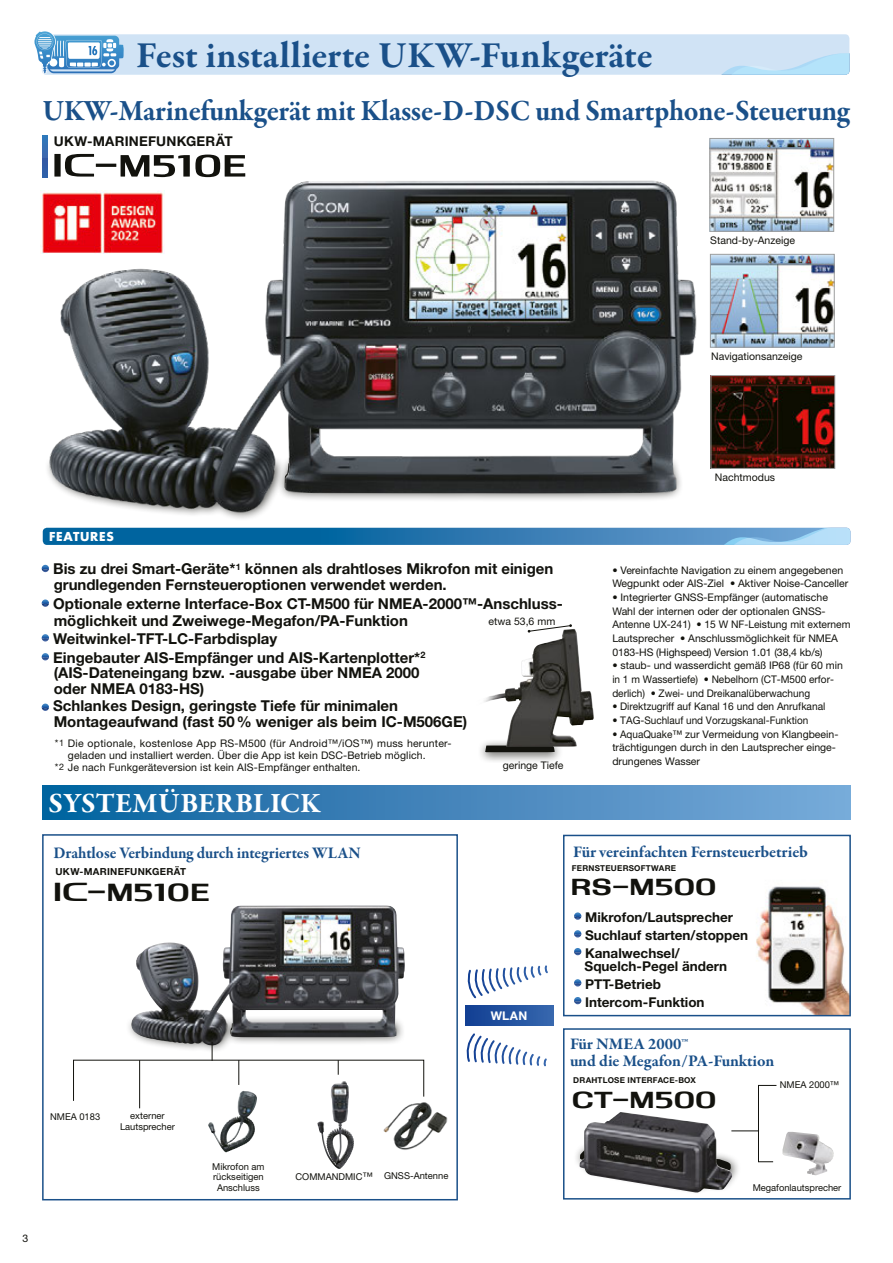
<style>
.page{position:relative;width:893px;height:1263px;background:#fff}
.page>*{position:absolute;margin:0;border:0;box-sizing:border-box;transform-origin:0 0}
.t1{font:700 37.5px "Garamond Premr Pro";color:#1a5089}
.t2{font:700 30px "Garamond Premr Pro";letter-spacing:-.01em;color:#1a5089;scale:.96 1}
.t3{font:700 28.5px "Garamond Premr Pro";letter-spacing:-.005em;color:#fff}
.t4{font:21.6px "Icom CI PRODUCT";letter-spacing:-.01em;color:#12120d}
.t5{font:20.25px "Icom CI PRODUCT";letter-spacing:-.02em;color:#12120d}
.t6{font:700 16.5px/16.5px "Garamond Premr Pro";letter-spacing:-.01em;color:#1a5089}
.t7{font:700 16.5px "Garamond Premr Pro";letter-spacing:-.01em;color:#1a5089;scale:.96 1}
.t8{font:700 15px/15.8px "Helvetica Neue";color:#12120d}
.t9{font:700 13.5px/17.7px "Helvetica Neue";color:#12120d}
.t10{font:700 12px "Futura Std";letter-spacing:.055em;color:#fff}
.t11{font:700 12px "Helvetica Neue";color:#fff}
.t12{font:10.5px/13.6px "Helvetica Neue";color:#12120d}
.t13{font:10.5px/13.6px "Helvetica Neue";color:#12120d;scale:.95 1}
.t14{font:10.5px "Helvetica Neue";letter-spacing:.02em;color:#12120d}
.t15{font:10.5px "Helvetica Neue";color:#12120d;scale:.96 1}
.t16{font:700 9.75px "Helvetica Neue";letter-spacing:.03em;color:#12120d}
.t17{font:9.45px/10.5px "Helvetica Neue";color:#12120d;text-align:center}
.t18{font:700 8.1px "Helvetica Neue";letter-spacing:.03em;color:#12120d}
.s1{font-size:9px}
.s2{font-size:22.8px}
.s3{font-size:10.5px}
</style>
<div class="page">
<div style="left:42px;top:34px;width:807px;height:41px;background:#d0e3f5;border-radius:4px"></div>
<svg style="left:721px;top:53px;width:128px;height:22px"></svg>
<div style="left:42px;top:834px;width:416px;height:366px;border:2px solid #1a5089"></div>
<div style="left:573px;top:1142px;width:168px;height:52px;background:#12120d;opacity:.75"></div>
<img style="left:756px;top:886px;width:92px;height:127px">
<div style="left:563px;top:835px;width:288px;height:181px;border:2px solid #1a5089"></div>
<svg style="left:574px;top:912px;width:7px;height:8px"></svg>
<svg style="left:574px;top:930px;width:7px;height:7px"></svg>
<svg style="left:574px;top:948px;width:7px;height:7px"></svg>
<svg style="left:574px;top:979px;width:7px;height:7px"></svg>
<svg style="left:574px;top:997px;width:7px;height:7px"></svg>
<img style="left:131px;top:905px;width:254px;height:118px">
<div style="left:43px;top:786px;width:807px;height:33px;background:linear-gradient(to right,#07629e,#7ba9d9)"></div>
<svg style="left:34px;top:31px;width:90px;height:43px"></svg>
<svg style="left:701px;top:528px;width:149px;height:17px;background:#85b9e0"></svg>
<img style="left:712px;top:140px;width:120px;height:90px">
<div style="left:710px;top:138px;width:124px;height:94px;border:1px solid #9d9e9e"></div>
<img style="left:712px;top:256px;width:120px;height:89px">
<div style="left:710px;top:254px;width:124px;height:93px;border:1px solid #9d9e9e"></div>
<img style="left:713px;top:377px;width:120px;height:90px">
<div style="left:711px;top:375px;width:124px;height:94px;border:1px solid #9d9e9e"></div>
<svg style="left:42px;top:136px;width:5px;height:31px"></svg>
<img style="left:208px;top:1101px;width:35px;height:45px">
<hr style="left:139px;top:1060px;width:1px;height:48px;background:#12120d">
<svg style="left:73px;top:1023px;width:351px;height:78px"></svg>
<img style="left:379px;top:1087px;width:69px;height:63px">
<svg style="left:467px;top:965px;width:81px;height:34px"></svg>
<svg style="left:466px;top:1033px;width:81px;height:34px"></svg>
<div style="left:465px;top:1006px;width:89px;height:20px;background:linear-gradient(to right,#113f92,#3767ae)"></div>
<div style="left:563px;top:1028px;width:288px;height:171px;border:2px solid #1a5089"></div>
<img style="left:783px;top:1132px;width:51px;height:43px">
<svg style="left:732px;top:1085px;width:45px;height:99px"></svg>
<img style="left:580px;top:1112px;width:152px;height:80px">
<img style="left:326px;top:1081px;width:18px;height:72px">
<img style="left:40px;top:167px;width:661px;height:378px">
<svg style="left:54px;top:154px;width:191px;height:23px"></svg>
<div style="left:477px;top:738px;width:86px;height:25px;background:#12120d;opacity:.75"></div>
<svg style="left:485px;top:747px;width:70px;height:5px"></svg>
<svg style="left:42px;top:565px;width:7px;height:7px"></svg>
<svg style="left:42px;top:599px;width:7px;height:8px"></svg>
<svg style="left:42px;top:634px;width:7px;height:7px"></svg>
<svg style="left:42px;top:653px;width:7px;height:7px"></svg>
<svg style="left:42px;top:704px;width:7px;height:7px"></svg>
<img style="left:477px;top:629px;width:117px;height:118px">
<svg style="left:528px;top:624px;width:44px;height:9px"></svg>
<h1 class="t1" style="left:136px;top:32px;width:518px">Fest installierte UKW-Funkgeräte</h1>
<h2 class="t2" style="left:43px;top:92px;width:843px">UKW-Marinefunkgerät mit Klasse-D-DSC und Smartphone-Steuerung</h2>
<p class="t9" style="left:54px;top:132px;width:180px">UKW-MARINEFUNKGERÄT</p>
<p class="t12" style="left:710px;top:233px;width:86px">Stand-by-Anzeige</p>
<p class="t12" style="left:711px;top:349px;width:93px">Navigationsanzeige</p>
<p class="t12" style="left:23px;top:1231px;width:7px">3</p>
<p class="t12" style="left:715px;top:471px;width:62px">Nachtmodus</p>
<p class="t10" style="left:49px;top:528px;width:66px">FEATURES</p>
<h3 class="t8" style="left:53px;top:561px;width:502px">Bis zu drei Smart-Geräte*<sup>1</sup> können als drahtloses Mikrofon mit einigen grundlegenden Fernsteueroptionen verwendet werden.</h3>
<h3 class="t8" style="left:53px;top:594px;width:510px;line-height:17.9px">Optionale externe Interface-Box CT-M500 für NMEA-2000™-Anschluss&shy;möglichkeit und Zweiwege-Megafon/PA-Funktion Weitwinkel-TFT-LC-Farbdisplay<br>Eingebauter AIS-Empfänger und AIS-Kartenplotter*<sup>2</sup></h3>
<h3 class="t8" style="left:54px;top:665px;width:367px">(AIS-Dateneingang bzw. -ausgabe über NMEA 2000 oder NMEA 0183-HS)</h3>
<h3 class="t8" style="left:53px;top:698px;width:415px">Schlankes Design, geringste Tiefe für minimalen<br>Montageaufwand (fast 50% weniger als beim IC-M506GE)</h3>
<p class="t14" style="left:55px;top:737px;width:397px">*<span class="s1">1</span> Die optionale, kostenlose App RS-M500 (für Android™/iOS™) muss herunter-</p>
<p class="t12" style="left:68px;top:748px;width:359px">geladen und installiert werden. Über die App ist kein DSC-Betrieb möglich.</p>
<p class="t12" style="left:55px;top:760px;width:307px">*<span class="s1">2</span> Je nach Funkgeräteversion ist kein AIS-Empfänger enthalten.</p>
<p class="t12" style="left:489px;top:614px;width:68px">etwa 53,6 mm</p>
<p class="t12" style="left:503px;top:758px;width:62px">geringe Tiefe</p>
<h3 class="t3" style="left:48px;top:785px;width:273px">SYSTEMÜBERBLICK</h3>
<p class="t12" style="left:612px;top:563px;width:238px">• Vereinfachte Navigation zu einem angegebenen<br>Wegpunkt oder AIS-Ziel • Aktiver Noise-Canceller</p>
<p class="t12" style="left:612px;top:590px;width:240px">• Integrierter GNSS-Empfänger (automatische Wahl der internen oder der optionalen GNSS-Antenne UX-241) • 15 W NF-Leistung mit externem Lautsprecher • Anschlussmöglichkeit für NMEA 0183-HS (Highspeed) Version 1.01 (38,4 kb/s)</p>
<p class="t12" style="left:612px;top:659px;width:232px">• staub- und wasserdicht gemäß IP68 (für 60 min in 1 m Wassertiefe) • Nebelhorn (CT-M500 erfor&shy;derlich) • Zwei- und Dreikanalüberwachung</p>
<p class="t15" style="left:612px;top:700px;width:224px">• Direktzugriff auf Kanal 16 und den Anrufkanal</p>
<p class="t12" style="left:612px;top:713px;width:197px">• TAG-Suchlauf und Vorzugskanal-Funktion</p>
<p class="t13" style="left:612px;top:727px;width:239px">• AquaQuake™ zur Vermeidung von Klangbeein&shy;trächtigungen durch in den Lautsprecher einge&shy;drungenes Wasser</p>
<h3 class="t7" style="left:53px;top:842px;width:322px">Drahtlose Verbindung durch integriertes WLAN</h3>
<h3 class="t6" style="left:573px;top:844px;width:236px">Für vereinfachten Fernsteuerbetrieb</h3>
<p class="t16" style="left:55px;top:866px;width:132px">UKW-MARINEFUNKGERÄT</p>
<p class="t18" style="left:572px;top:863px;width:106px">FERNSTEUERSOFTWARE</p>
<h3 class="t4" style="left:55px;top:878px;width:158px"><span class="s2">|</span>M510E</h3>
<h3 class="t5" style="left:572px;top:874px;width:148px">RS-M500</h3>
<p class="t9" style="left:585px;top:908px;width:165px">Mikrofon/Lautsprecher<br>Suchlauf starten/stoppen<br>Kanalwechsel/</p>
<p class="t9" style="left:585px;top:957px;width:144px">Squelch-Pegel ändern<br>PTT-Betrieb<br>Intercom-Funktion</p>
<p class="t11" style="left:491px;top:1008px;width:38px">WLAN</p>
<h3 class="t6" style="left:570px;top:1036px;width:206px">Für NMEA 2000™<br>und die Megafon/PA-Funktion</h3>
<p class="t17" style="left:50px;top:1111px;width:52px">NMEA 0183</p>
<p class="t17" style="left:120px;top:1110px;width:56px;line-height:11.4px">externer<br>Lautsprecher</p>
<p class="t17" style="left:212px;top:1161px;width:54px">Mikrofon am rückseitigen<br>Anschluss</p>
<p class="t17" style="left:296px;top:1170px;width:154px">COMMANDMIC<span class="s3">™</span> GNSS-Antenne</p>
<p class="t18" style="left:573px;top:1075px;width:124px">DRAHTLOSE INTERFACE-BOX</p>
<h3 class="t5" style="left:573px;top:1086px;width:147px">CT-M500</h3>
<p class="t17" style="left:780px;top:1079px;width:61px">NMEA 2000™</p>
<p class="t17" style="left:753px;top:1182px;width:90px">Megafonlautsprecher</p>
</div>
